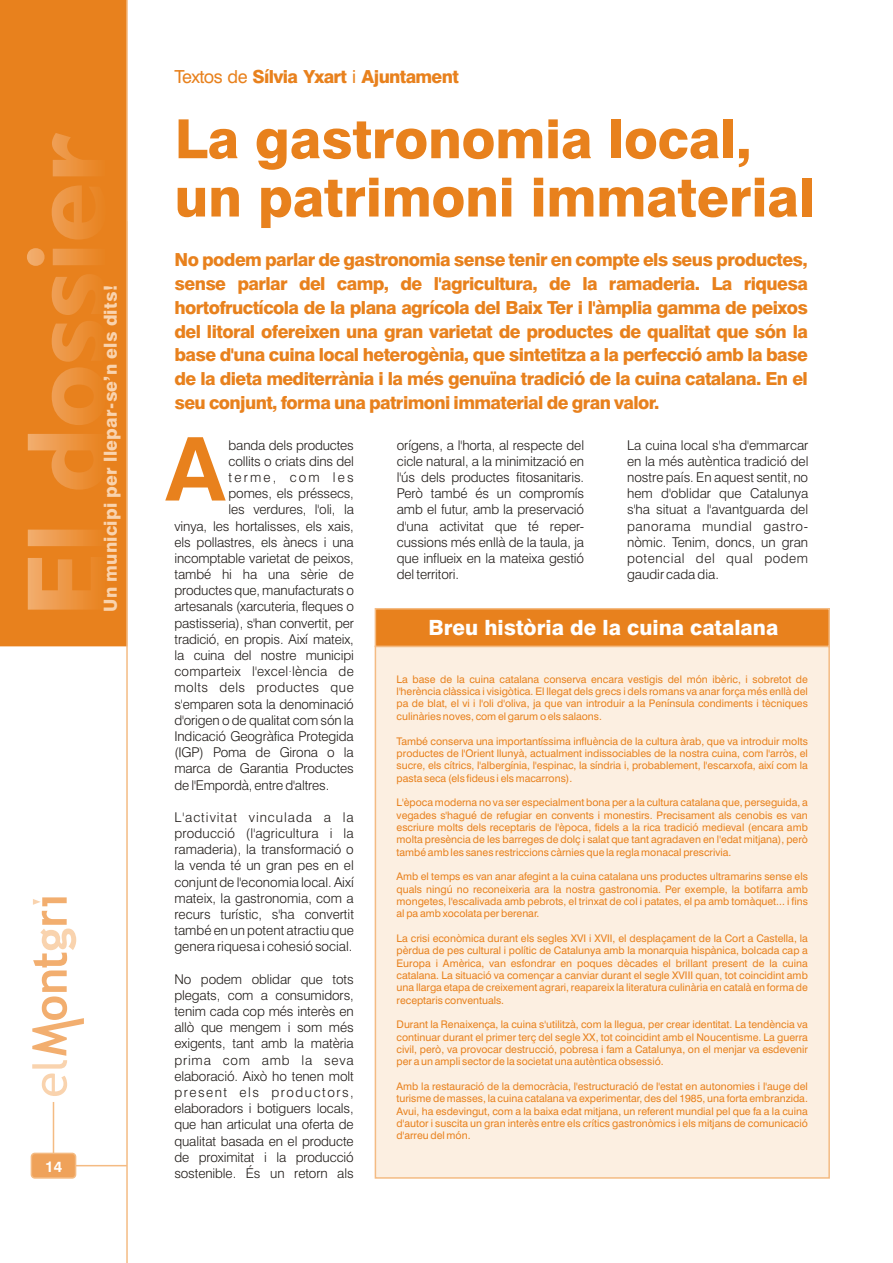
<style>
.page{position:relative;width:893px;height:1263px;background:#fff}
.page>*{position:absolute;margin:0;border:0;box-sizing:border-box;transform-origin:0 0}
.t1{font:700 88.05px "Swiss 721 BT";color:#e8811d}
.t2{font:800 54px/58.3px "Swiss 721 BT";letter-spacing:-.005em;color:#e8811d}
.t3{font:800 21px "Swiss 721 BT";color:#fff}
.t4{font:800 18px/23.7px "Swiss 721 BT";letter-spacing:-.035em;color:#e8811d;text-align:justify}
.t5{font:800 18px "Swiss 721 BT";letter-spacing:.015em;color:#f9d3ae}
.t6{font:700 15px "Swiss 721 BT";color:#fff}
.t7{font:300 13.5px/16.2px "Swiss 721 BT";letter-spacing:-.01em;color:#1f1a17;text-align:justify}
.t8{font:300 13.5px "Swiss 721 BT";letter-spacing:.015em;color:#1f1a17}
.t9{font:300 13.5px "Swiss 721 BT";letter-spacing:.035em;color:#1f1a17}
.t10{font:300 13.5px "Swiss 721 BT";letter-spacing:.16em;color:#1f1a17}
.t11{font:10.5px/12.3px "Swiss 721 BT";color:#e8811d;text-align:justify}
.s1{font-weight:400}
</style>
<div class="page">
<div style="left:0;top:0;width:126px;height:646px;background:#e8811d"></div>
<svg style="left:27px;top:133px;width:79px;height:477px;background:#e9882a"></svg>
<div style="left:31px;top:1153px;width:45px;height:26px;background:#efa25a;border:2px solid #f4bb83;border-radius:3px"></div>
<hr style="left:76px;top:1165px;width:51px;height:1px;background:#f4bb83">
<hr style="left:53px;top:1102px;width:1px;height:51px;background:#f4bb83">
<svg style="left:32px;top:897px;width:52px;height:199px"></svg>
<hr style="left:126px;top:0;width:2px;height:1263px;background:#f4bb83">
<div style="left:374px;top:648px;width:456px;height:531px;background:#fcefe1"></div>
<svg style="left:374px;top:608px;width:456px;height:40px;background:#e9882a"></svg>
<h3 class="t5" style="left:103px;top:612px;width:328px;rotate:-90deg">Un municipi per llepar-se’n els dits!</h3>
<h3 class="t6" style="left:45px;top:1160px;width:19px">14</h3>
<h3 class="t4" style="left:175px;top:67px;width:286px"><span class="s1">Textos de</span> Sílvia Yxart <span class="s1">i</span> Ajuntament</h3>
<h2 class="t2" style="left:175px;top:115px;width:641px">La gastronomia local, un patrimoni immaterial</h2>
<p class="t4" style="left:174px;top:250px;width:635px">No podem parlar de gastronomia sense tenir en compte els seus productes, sense parlar del camp, de l'agricultura, de la ramaderia. La riquesa hortofructícola de la plana agrícola del Baix Ter i l'àmplia gamma de peixos del litoral ofereixen una gran varietat de productes de qualitat que són la base d'una cuina local heterogènia, que sintetitza a la perfecció amb la base de la dieta mediterrània i la més genuïna tradició de la cuina catalana. En el seu conjunt, forma una patrimoni immaterial de gran valor.</p>
<h1 class="t1" style="left:165px;top:434px;width:62px">A</h1>
<p class="t7" style="left:229px;top:438px;width:127px">banda dels productes</p>
<p class="t7" style="left:229px;top:454px;width:127px">collits o criats dins del</p>
<p class="t10" style="left:229px;top:472px;width:127px">terme, com les</p>
<p class="t7" style="left:229px;top:487px;width:127px">pomes, els préssecs,</p>
<p class="t7" style="left:229px;top:503px;width:127px">les verdures, l'oli, la</p>
<p class="t7" style="left:175px;top:519px;width:181px">vinya, les hortalisses, els xais,</p>
<p class="t7" style="left:175px;top:535px;width:181px">els pollastres, els ànecs i una</p>
<p class="t7" style="left:174px;top:551px;width:181px">incomptable varietat de peixos,</p>
<p class="t7" style="left:174px;top:567px;width:181px">també hi ha una sèrie de</p>
<p class="t7" style="left:174px;top:584px;width:181px">productes que, manufacturats o</p>
<p class="t7" style="left:174px;top:600px;width:181px">artesanals (xarcuteria, fleques o</p>
<p class="t7" style="left:174px;top:616px;width:181px">pastisseria), s'han convertit, per</p>
<p class="t7" style="left:174px;top:632px;width:181px">tradició, en propis. Així mateix,</p>
<p class="t7" style="left:174px;top:648px;width:181px">la cuina del nostre municipi</p>
<p class="t8" style="left:174px;top:666px;width:181px">comparteix l'excel·lència de</p>
<p class="t9" style="left:174px;top:682px;width:181px">molts dels productes que</p>
<p class="t7" style="left:174px;top:697px;width:181px">s'emparen sota la denominació</p>
<p class="t7" style="left:174px;top:713px;width:181px">d'origen o de qualitat com són la</p>
<p class="t7" style="left:174px;top:729px;width:181px">Indicació Geogràfica Protegida</p>
<p class="t7" style="left:174px;top:745px;width:181px">(IGP) Poma de Girona o la</p>
<p class="t7" style="left:174px;top:762px;width:181px">marca de Garantia Productes</p>
<p class="t7" style="left:174px;top:778px;width:156px">de l'Empordà, entre d'altres.</p>
<p class="t7" style="left:174px;top:810px;width:181px">L'activitat vinculada a la producció (l'agricultura i la ramaderia), la transformació o la venda té un gran pes en el conjunt de l'economia local. Així mateix, la gastronomia, com a recurs turístic, s'ha convertit també en un potent atractiu que genera riquesa i cohesió social.</p>
<p class="t7" style="left:174px;top:972px;width:181px">No podem oblidar que tots plegats, com a consumidors, tenim cada cop més interès en allò que mengem i som més exigents, tant amb la matèria prima com amb la seva elaboració. Això ho tenen molt present els productors, elaboradors i botiguers locals, que han articulat una oferta de qualitat basada en el producte de proximitat i la producció sostenible. És un retorn als</p>
<p class="t7" style="left:397px;top:438px;width:189px">orígens, a l'horta, al respecte del cicle natural, a la minimització en l'ús dels productes fitosanitaris.<br>Però també és un compromís amb el futur, amb la preservació d'una activitat que té reper&shy;cussions més enllà de la taula, ja que influeix en la mateixa gestió del territori.</p>
<p class="t7" style="left:627px;top:438px;width:183px">La cuina local s'ha d'emmarcar en la més autèntica tradició del nostre país. En aquest sentit, no hem d'oblidar que Catalunya s'ha situat a l'avantguarda del panorama mundial gastro&shy;nòmic. Tenim, doncs, un gran potencial del qual podem gaudir cada dia.</p>
<h3 class="t3" style="left:428px;top:619px;width:351px">Breu història de la cuina catalana</h3>
<p class="t11" style="left:397px;top:674px;width:413px">La base de la cuina catalana conserva encara vestigis del món ibèric, i sobretot de l'herència clàssica i visigòtica. El llegat dels grecs i dels romans va anar força més enllà del pa de blat, el vi i l'oli d'oliva, ja que van introduir a la Península condiments i tècniques culinàries noves, com el garum o els salaons.</p>
<p class="t11" style="left:397px;top:736px;width:413px">També conserva una importantíssima influència de la cultura àrab, que va introduir molts productes de l'Orient llunyà, actualment indissociables de la nostra cuina, com l'arròs, el sucre, els cítrics, l'albergínia, l'espinac, la síndria i, probablement, l'escarxofa, així com la pasta seca (els fideus i els macarrons).</p>
<p class="t11" style="left:397px;top:797px;width:413px">L'època moderna no va ser especialment bona per a la cultura catalana que, perseguida, a vegades s'hagué de refugiar en convents i monestirs. Precisament als cenobis es van escriure molts dels receptaris de l'època, fidels a la rica tradició medieval (encara amb molta presència de les barreges de dolç i salat que tant agradaven en l'edat mitjana), però també amb les sanes restriccions càrnies que la regla monacal prescrivia.</p>
<p class="t11" style="left:397px;top:871px;width:413px">Amb el temps es van anar afegint a la cuina catalana uns productes ultramarins sense els quals ningú no reconeixeria ara la nostra gastronomia. Per exemple, la botifarra amb mongetes, l'escalivada amb pebrots, el trinxat de col i patates, el pa amb tomàquet... i fins al pa amb xocolata per berenar.</p>
<p class="t11" style="left:397px;top:933px;width:413px">La crisi econòmica durant els segles XVI i XVII, el desplaçament de la Cort a Castella, la pèrdua de pes cultural i polític de Catalunya amb la monarquia hispànica, bolcada cap a Europa i Amèrica, van esfondrar en poques dècades el brillant present de la cuina catalana. La situació va començar a canviar durant el segle XVIII quan, tot coincidint amb una llarga etapa de creixement agrari, reapareix la literatura culinària en català en forma de receptaris conventuals.</p>
<p class="t11" style="left:397px;top:1019px;width:413px">Durant la Renaixença, la cuina s'utilitzà, com la llegua, per crear identitat. La tendència va continuar durant el primer terç del segle XX, tot coincidint amb el Noucentisme. La guerra civil, però, va provocar destrucció, pobresa i fam a Catalunya, on el menjar va esdevenir per a un ampli sector de la societat una autèntica obsessió.</p>
<p class="t11" style="left:397px;top:1081px;width:413px">Amb la restauració de la democràcia, l'estructuració de l'estat en autonomies i l'auge del turisme de masses, la cuina catalana va experimentar, des del 1985, una forta embranzida.<br>Avui, ha esdevingut, com a la baixa edat mitjana, un referent mundial pel que fa a la cuina d'autor i suscita un gran interès entre els crítics gastronòmics i els mitjans de comunicació d'arreu del món.</p>
</div>
